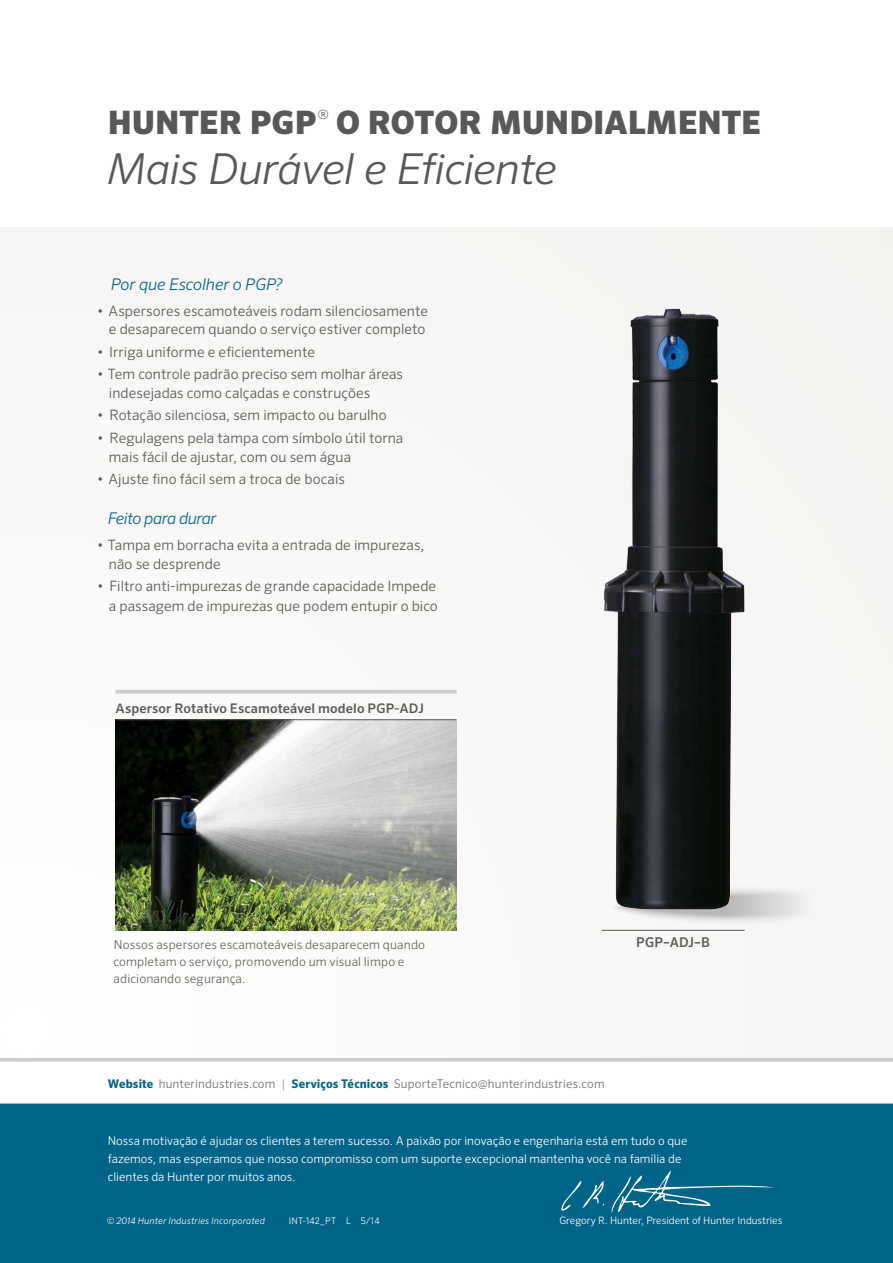
<style>
.page{position:relative;width:893px;height:1263px;background:#fff}
.page>*{position:absolute;margin:0;border:0;box-sizing:border-box;transform-origin:0 0}
.t1{font:italic 300 42.6px "Sero Pro";letter-spacing:-.02em;color:#585956}
.t2{font:900 32.4px "Sero Pro";color:#585956}
.t3{font:italic 300 16.2px "Sero Pro";letter-spacing:-.015em;color:#006488}
.t4{font:300 14.25px/18.3px "Sero Pro";letter-spacing:.005em;color:#585956}
.t5{font:500 13.5px "Sero Pro";letter-spacing:.01em;color:#585956}
.t6{font:500 13.2px "Sero Pro";letter-spacing:.01em;color:#585956}
.t7{font:300 12.9px "Sero Pro";color:#585956}
.t8{font:300 12.3px/17.2px "Sero Pro";letter-spacing:.01em;color:#646460}
.t9{font:300 12px/18px "Sero Pro";color:#fff}
.t10{font:300 12px "Sero Pro";letter-spacing:.01em;color:#716f6c}
.t11{font:300 10.2px "Sero Pro";color:#fff}
.t12{font:italic 300 9px "Sero Pro";letter-spacing:.02em;color:#fff}
.t13{font:300 9px "Sero Pro";letter-spacing:.02em;color:#fff}
.s1{font-weight:700;color:#006488}
.s2{color:#9c9896}
</style>
<div class="page">
<svg style="left:0;top:1057px;width:893px;height:4px;fill:#cfcdcb"></svg>
<div style="left:0;top:1103px;width:893px;height:160px;background:#006488"></div>
<hr style="left:0;top:1103px;width:893px;height:1px;background:#a7a9ac">
<svg style="left:611px;top:1170px;width:164px;height:43px"></svg>
<svg style="left:561px;top:1181px;width:43px;height:30px"></svg>
<div style="left:0;top:227px;width:893px;height:830px;background:#f8f7f5"></div>
<img style="left:115px;top:720px;width:341px;height:210px">
<hr style="left:115px;top:690px;width:342px;height:3px;background:#cfcdcb">
<hr style="left:602px;top:930px;width:143px;height:1px;background:#585956">
<hr style="left:115px;top:719px;width:341px;height:1px;background:#585956">
<svg style="left:617px;top:889px;width:186px;height:33px"></svg>
<img style="left:604px;top:309px;width:140px;height:600px">
<h2 class="t2" style="left:108px;top:102px;width:210px">HUNTER PGP</h2>
<p class="t7" style="left:318px;top:107px;width:12px">®</p>
<h2 class="t2" style="left:336px;top:102px;width:426px">O ROTOR MUNDIALMENTE</h2>
<h1 class="t1" style="left:107px;top:144px;width:451px">Mais Durável e Eficiente</h1>
<p class="t3" style="left:111px;top:274px;width:174px">Por que Escolher o PGP?</p>
<p class="t4" style="left:97px;top:301px;width:332px;text-align:right">• Aspersores escamoteáveis rodam silenciosamente e desaparecem quando o serviço estiver completo</p>
<p class="t4" style="left:97px;top:342px;width:219px">• Irriga uniforme e eficientemente</p>
<p class="t4" style="left:109px;top:365px;width:296px;text-indent:-12px">• Tem controle padrão preciso sem molhar áreas indesejadas como calçadas e construções</p>
<p class="t4" style="left:97px;top:406px;width:291px">• Rotação silenciosa, sem impacto ou barulho</p>
<p class="t4" style="left:109px;top:429px;width:296px;text-indent:-12px">• Regulagens pela tampa com símbolo útil torna mais fácil de ajustar, com ou sem água</p>
<p class="t4" style="left:97px;top:470px;width:249px">• Ajuste fino fácil sem a troca de bocais</p>
<p class="t3" style="left:108px;top:509px;width:110px">Feito para durar</p>
<p class="t4" style="left:109px;top:536px;width:317px;text-indent:-12px">• Tampa em borracha evita a entrada de impurezas, não se desprende</p>
<p class="t4" style="left:97px;top:576px;width:342px;line-height:19.5px;text-align:right">• Filtro anti-impurezas de grande capacidade Impede a passagem de impurezas que podem entupir o bico</p>
<p class="t6" style="left:115px;top:700px;width:310px">Aspersor Rotativo Escamoteável modelo PGP-ADJ</p>
<p class="t8" style="left:113px;top:936px;width:313px">Nossos aspersores escamoteáveis desaparecem quando completam o serviço, promovendo um visual limpo e adicionando segurança.</p>
<p class="t5" style="left:636px;top:934px;width:75px">PGP–ADJ–B</p>
<p class="t10" style="left:108px;top:1076px;width:498px"><span class="s1">Website</span> hunterindustries.com <span class="s2">|</span> <span class="s1">Serviços Técnicos</span> SuporteTecnico@hunterindustries.com</p>
<p class="t9" style="left:108px;top:1131px;width:581px">Nossa motivação é ajudar os clientes a terem sucesso. A paixão por inovação e engenharia está em tudo o que fazemos, mas esperamos que nosso compromisso com um suporte excepcional mantenha você na família de clientes da Hunter por muitos anos.</p>
<p class="t11" style="left:559px;top:1214px;width:224px">Gregory R. Hunter, President of Hunter Industries</p>
<p class="t12" style="left:107px;top:1215px;width:160px">© 2014 Hunter Industries Incorporated</p>
<p class="t13" style="left:289px;top:1216px;width:92px">INT-142_PT L 5/14</p>
</div>
